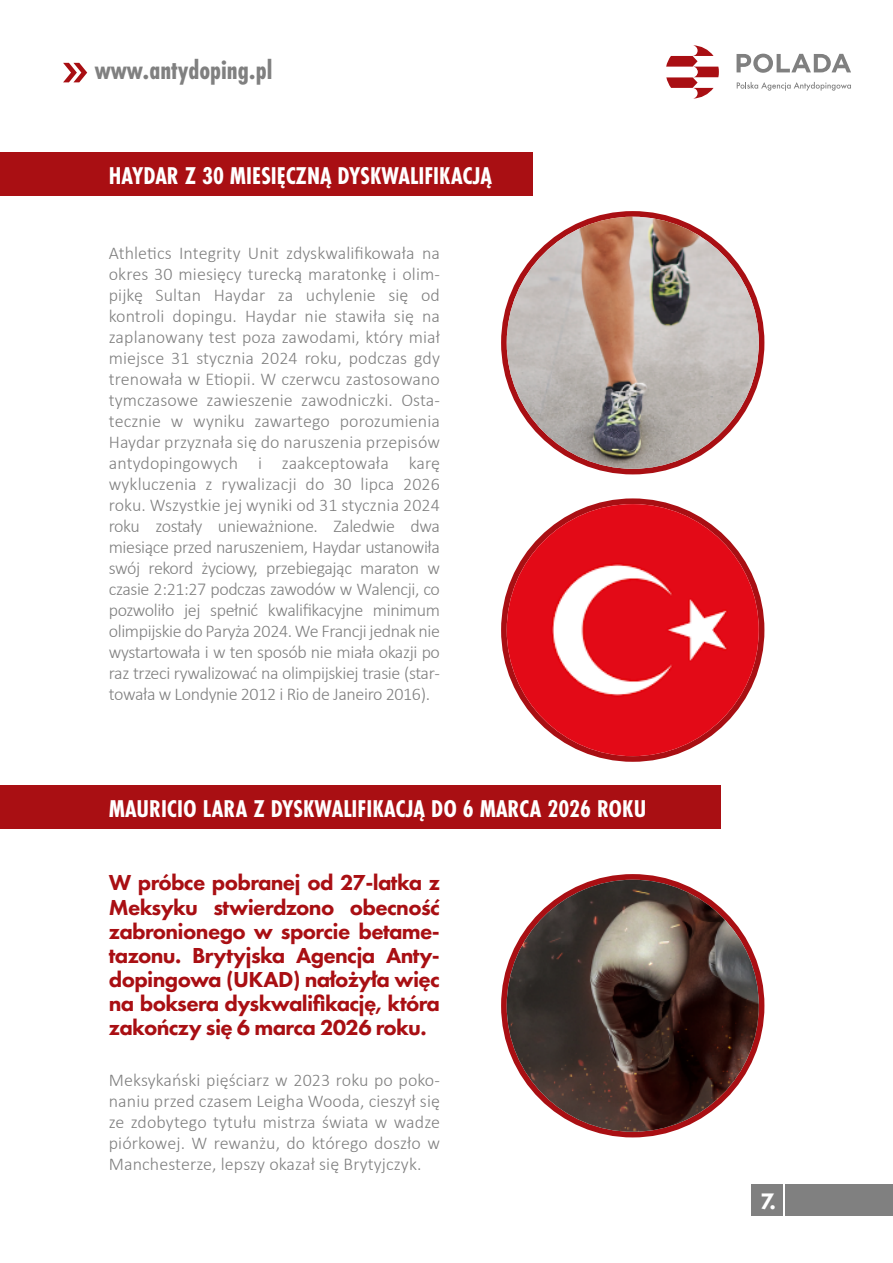
<style>
.page{position:relative;width:893px;height:1263px;background:#fff}
.page>*{position:absolute;margin:0;border:0;box-sizing:border-box;transform-origin:0 0}
.t1{font:700 27.75px "Futura PT Cond";color:#808080}
.t2{font:700 25.2px "Futura PT Cond";color:#fff}
.t3{font:800 23.25px "Futura PT";color:#fff}
.t4{font:800 22.5px/24px "Futura PT";letter-spacing:-.03em;color:#a90f13;text-align:justify}
.t5{font:300 18px/21px "Calibri";letter-spacing:-.02em;color:#808080;text-align:justify}
</style>
<div class="page">
<svg style="left:737px;top:54px;width:114px;height:19px"></svg>
<svg style="left:737px;top:82px;width:114px;height:9px"></svg>
<svg style="left:666px;top:45px;width:53px;height:54px"></svg>
<div style="left:786px;top:1184px;width:107px;height:31px;background:#808080"></div>
<div style="left:751px;top:1184px;width:32px;height:31px;background:#808080"></div>
<svg style="left:63px;top:63px;width:24px;height:19px"></svg>
<div style="left:0;top:152px;width:533px;height:44px;background:#a90f13"></div>
<div style="left:501px;top:211px;width:263px;height:263px;background:#a90f13;border-radius:50%"></div>
<img style="left:507px;top:217px;width:252px;height:252px;border-radius:126px">
<svg style="left:501px;top:498px;width:263px;height:264px;background:#ae1a1e"></svg>
<img style="left:507px;top:504px;width:252px;height:252px;border-radius:126px">
<div style="left:0;top:786px;width:721px;height:43px;background:#a90f13"></div>
<div style="left:501px;top:874px;width:263px;height:263px;background:#a90f13;border-radius:50%"></div>
<img style="left:507px;top:880px;width:252px;height:252px;border-radius:126px">
<h1 class="t1" style="left:95px;top:53px;width:179px">www.antydoping.pl</h1>
<h2 class="t2" style="left:109px;top:161px;width:385px">HAYDAR Z 30 MIESIĘCZNĄ DYSKWALIFIKACJĄ</h2>
<p class="t5" style="left:109px;top:242px;width:333px">Athletics Integrity Unit zdyskwalifikowała na okres 30 miesięcy turecką maratonkę i olim&shy;pijkę Sultan Haydar za uchylenie się od kontroli dopingu. Haydar nie stawiła się na zaplanowany test poza zawodami, który miał miejsce 31 stycznia 2024 roku, podczas gdy trenowała w Etiopii. W czerwcu zastosowano tymczasowe zawieszenie zawodniczki. Osta&shy;tecznie w wyniku zawartego porozumienia Haydar przyznała się do naruszenia przepisów antydopingowych i zaakceptowała karę wykluczenia z rywalizacji do 30 lipca 2026 roku. Wszystkie jej wyniki od 31 stycznia 2024 roku zostały unieważnione. Zaledwie dwa miesiące przed naruszeniem, Haydar ustanowiła swój rekord życiowy, przebiegając maraton w czasie 2:21:27 podczas zawodów w Walencji, co pozwoliło jej spełnić kwalifikacyjne minimum olimpijskie do Paryża 2024. We Francji jednak nie wystartowała i w ten sposób nie miała okazji po raz trzeci rywalizować na olimpijskiej trasie (star&shy;towała w Londynie 2012 i Rio de Janeiro 2016).</p>
<h2 class="t2" style="left:109px;top:794px;width:539px">MAURICIO LARA Z DYSKWALIFIKACJĄ DO 6 MARCA 2026 ROKU</h2>
<p class="t4" style="left:109px;top:871px;width:333px">W próbce pobranej od 27-latka z Meksyku stwierdzono obecność zabronionego w sporcie betame&shy;tazonu. Brytyjska Agencja Anty&shy;dopingowa (UKAD) nałożyła więc na boksera dyskwalifikację, która zakończy się 6 marca 2026 roku.</p>
<p class="t5" style="left:109px;top:1070px;width:333px">Meksykański pięściarz w 2023 roku po poko&shy;naniu przed czasem Leigha Wooda, cieszył się ze zdobytego tytułu mistrza świata w wadze piórkowej. W rewanżu, do którego doszło w Manchesterze, lepszy okazał się Brytyjczyk.</p>
<p class="t3" style="left:760px;top:1186px;width:17px">7.</p>
</div>
